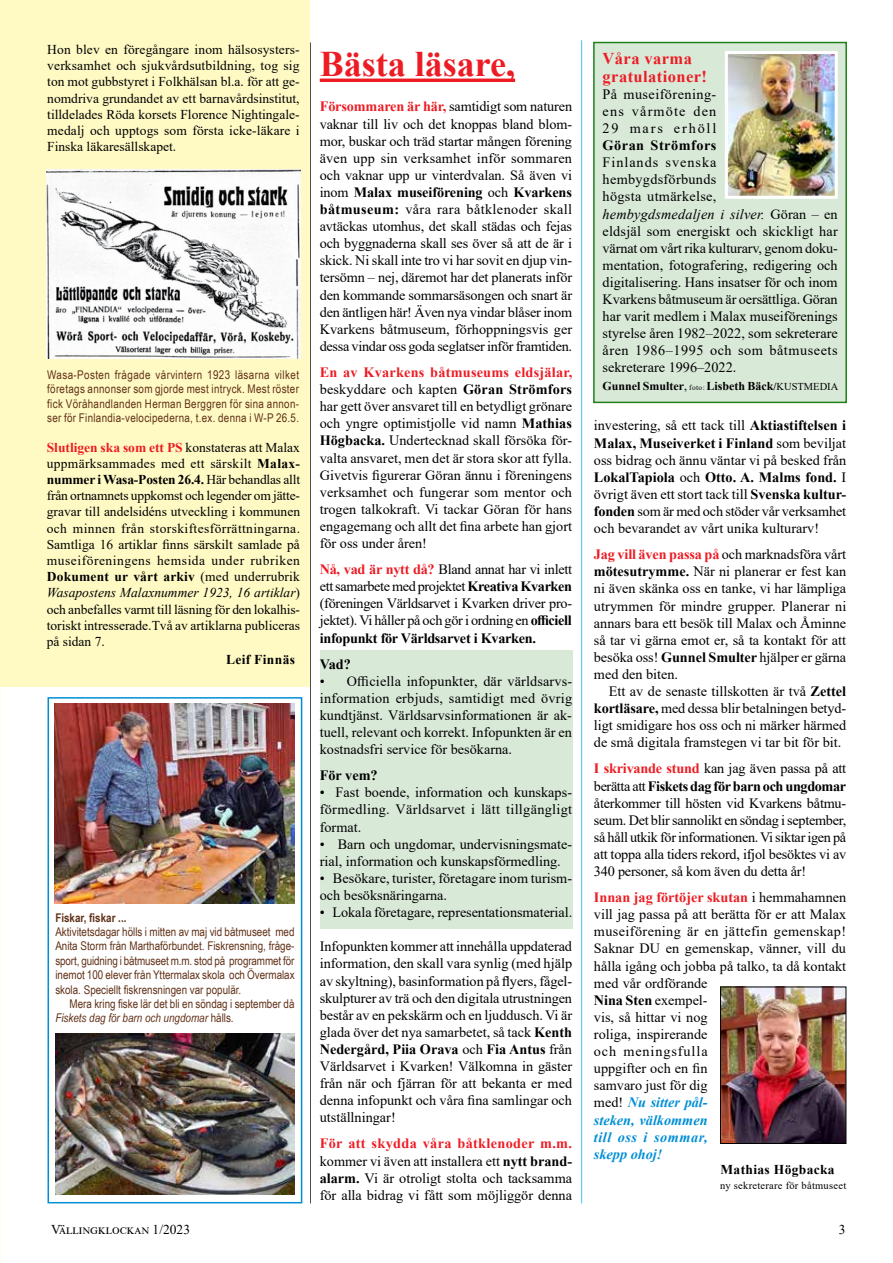
<style>
.page{position:relative;width:893px;height:1263px;background:#fff}
.page>*{position:absolute;margin:0;border:0;box-sizing:border-box;transform-origin:0 0}
.t1{font:700 36px "Times New Roman";color:#ed1c24}
.t2{font:700 16.5px/18px "Times New Roman";letter-spacing:.025em;color:#ed1c24}
.t3{font:14.25px/17.1px "Times New Roman";color:#000;text-align:justify}
.t4{font:700 14.25px "Times New Roman";letter-spacing:.035em;color:#000}
.t5{font:13.5px/16.2px "Times New Roman";color:#000;text-align:justify}
.t6{font:700 13.5px "Times New Roman";letter-spacing:.025em;color:#000}
.t7{font:12px/14.4px "Arial Narrow";color:#613017;text-align:justify}
.t8{font:700 12px "Times New Roman";color:#000}
.t9{font:700 12px "Arial Narrow";color:#613017}
.t10{font:10.5px "Times New Roman";letter-spacing:.025em;color:#000}
.s1{font-weight:700;color:#ed1c24}
.s2{font-weight:700}
.s3{font-style:italic}
.s4{font-weight:400}
.s5{font-weight:400;font-size:7.5px}
.s6{font-size:10.5px}
.s7{font-weight:400;font-size:10.5px}
.s8{font-weight:700;font-style:italic;color:#008fd5}
</style>
<div class="page">
<div style="left:0;top:0;width:310px;height:686px;background:#fffac4"></div>
<div style="left:593px;top:42px;width:254px;height:361px;background:#d9e9d8;border:2px solid #20801a"></div>
<div style="left:320px;top:651px;width:253px;height:278px;background:#d9e9d8"></div>
<hr style="left:310px;top:43px;width:1px;height:1160px;background:#000">
<hr style="left:320px;top:79px;width:195px;height:3px;background:#ed1c24">
<img style="left:722px;top:989px;width:122px;height:153px">
<div style="left:720px;top:987px;width:126px;height:157px;border:1px solid #000"></div>
<img style="left:729px;top:55px;width:105px;height:140px">
<div style="left:725px;top:51px;width:113px;height:148px;border:3px solid #fff"></div>
<hr style="left:581px;top:40px;width:1px;height:1163px;background:#00aeef">
<img style="left:47px;top:169px;width:253px;height:190px">
<img style="left:55px;top:704px;width:240px;height:200px">
<img style="left:55px;top:1033px;width:240px;height:161px">
<div style="left:48px;top:697px;width:254px;height:506px;border:2px solid #008fd5"></div>
<p class="t5" style="left:47px;top:41px;width:254px">Hon blev en föregångare inom hälsosysters&shy;verksamhet och sjukvårdsutbildning, tog sig ton mot gubbstyret i Folkhälsan bl.a. för att ge&shy;nomdriva grundandet av ett barnavårdsinstitut, tilldelades Röda korsets Florence Nightingale&shy;medalj och upptogs som första icke-läkare i Finska läkaresällskapet.</p>
<p class="t7" style="left:47px;top:367px;width:253px">Wasa-Posten frågade vårvintern 1923 läsarna vilket företags annonser som gjorde mest intryck. Mest röster fick Vöråhandlanden Herman Berggren för sina annon&shy;ser för Finlandia-velocipederna, t.ex. denna i W-P 26.5.</p>
<p class="t5" style="left:47px;top:439px;width:255px"><span class="s1">Slutligen ska som ett PS</span> konstateras att Malax uppmärksammades med ett särskilt <span class="s2">Malax&shy;nummer i Wasa-Posten 26.4.</span> Här behandlas allt från ortnamnets uppkomst och legender om jätte&shy;gravar till andelsidéns utveckling i kommunen och minnen från storskiftesförrättningarna.<br>Samtliga 16 artiklar finns särskilt samlade på museiföreningens hemsida under rubriken <span class="s2">Dokument ur vårt arkiv</span> (med underrubrik <span class="s3">Wasapostens Malaxnummer 1923, 16 artiklar</span>) och anbefalles varmt till läsning för den lokalhis&shy;toriskt intresserade.Två av artiklarna publiceras på sidan 7.</p>
<p class="t6" style="left:226px;top:650px;width:71px">Leif Finnäs</p>
<p class="t9" style="left:55px;top:908px;width:73px">Fiskar, fiskar ...</p>
<p class="t7" style="left:55px;top:924px;width:241px">Aktivitetsdagar hölls i mitten av maj vid båtmuseet med Anita Storm från Marthaförbundet. Fiskrensning, fråge&shy;sport, guidning i båtmuseet m.m. stod på programmet för inemot 100 elever från Yttermalax skola och Övermalax skola. Speciellt fiskrensningen var populär.</p>
<p class="t7" style="left:55px;top:996px;width:241px;text-indent:14px">Mera kring fiske lär det bli en söndag i september då<br><span class="s3">Fiskets dag för barn och ungdomar</span> hålls.</p>
<h1 class="t1" style="left:320px;top:38px;width:197px">Bästa läsare,</h1>
<p class="t3" style="left:320px;top:98px;width:254px"><span class="s1">Försommaren är här,</span> samtidigt som naturen vaknar till liv och det knoppas bland blom&shy;mor, buskar och träd startar mången förening även upp sin verksamhet inför sommaren och vaknar upp ur vinterdvalan. Så även vi inom <span class="s2">Malax museiförening</span> och <span class="s2">Kvarkens båtmuseum:</span> våra rara båtklenoder skall avtäckas utomhus, det skall städas och fejas och byggnaderna skall ses över så att de är i skick. Ni skall inte tro vi har sovit en djup vin&shy;tersömn – nej, däremot har det planerats inför den kommande sommarsäsongen och snart är den äntligen här! Även nya vindar blåser inom Kvarkens båtmuseum, förhoppningsvis ger dessa vindar oss goda seglatser inför framtiden.</p>
<p class="t3" style="left:320px;top:363px;width:254px"><span class="s1">En av Kvarkens båtmuseums eldsjälar, </span>beskyddare och kapten <span class="s2">Göran Strömfors </span>har gett över ansvaret till en betydligt grönare och yngre optimistjolle vid namn <span class="s2">Mathias Högbacka.</span> Undertecknad skall försöka för&shy;valta ansvaret, men det är stora skor att fylla.<br>Givetvis figurerar Göran ännu i föreningens verksamhet och fungerar som mentor och trogen talkokraft. Vi tackar Göran för hans engagemang och allt det fina arbete han gjort för oss under åren!</p>
<p class="t3" style="left:320px;top:560px;width:254px"><span class="s1">Nå, vad är nytt då?</span> Bland annat har vi inlett ett samarbete med projektet <span class="s2">Kreativa Kvarken </span>(föreningen Världsarvet i Kvarken driver pro&shy;jektet). Vi håller på och gör i ordning en <span class="s2">officiell infopunkt för Världsarvet i Kvarken.</span></p>
<p class="t4" style="left:320px;top:654px;width:33px">Vad?</p>
<p class="t3" style="left:320px;top:672px;width:254px">• Officiella infopunkter, där världsarvs&shy;information erbjuds, samtidigt med övrig kundtjänst. Världsarvsinformationen är ak&shy;tuell, relevant och korrekt. Infopunkten är en kostnadsfri service för besökarna.</p>
<p class="t4" style="left:320px;top:765px;width:59px">För vem?</p>
<p class="t3" style="left:320px;top:784px;width:254px">• Fast boende, information och kunskaps&shy;förmedling. Världsarvet i lätt tillgängligt format.</p>
<p class="t3" style="left:320px;top:835px;width:254px">• Barn och ungdomar, undervisningsmate&shy;rial, information och kunskapsförmedling.</p>
<p class="t3" style="left:320px;top:869px;width:253px">• Besökare, turister, företagare inom turism&shy;och besöksnäringarna.</p>
<p class="t3" style="left:320px;top:903px;width:254px">• Lokala företagare, representationsmaterial.</p>
<p class="t3" style="left:320px;top:937px;width:254px">Infopunkten kommer att innehålla uppdaterad information, den skall vara synlig (med hjälp av skyltning), basinformation på flyers, fågel&shy;skulpturer av trä och den digitala utrustningen består av en pekskärm och en ljuddusch. Vi är glada över det nya samarbetet, så tack <span class="s2">Kenth Nedergård, Piia Orava</span> och <span class="s2">Fia Antus</span> från Världsarvet i Kvarken! Välkomna in gäster från när och fjärran för att bekanta er med denna infopunkt och våra fina samlingar och utställningar!</p>
<p class="t3" style="left:320px;top:1135px;width:254px"><span class="s1">För att skydda våra båtklenoder m.m. </span>kommer vi även att installera ett <span class="s2">nytt brand&shy;alarm.</span> Vi är otroligt stolta och tacksamma för alla bidrag vi fått som möjliggör denna</p>
<p class="t2" style="left:603px;top:49px;width:106px">Våra varma gratulationer!</p>
<p class="t3" style="left:603px;top:85px;width:115px">På museiförening&shy;ens vårmöte den 29 mars erhöll</p>
<p class="t4" style="left:603px;top:135px;width:115px">Göran Strömfors</p>
<p class="t3" style="left:603px;top:153px;width:237px;text-align:left">Finlands svenska<br>hembygdsförbunds<br>högsta utmärkelse,<br><span class="s3">hembygdsmedaljen i silver.</span> Göran – en eldsjäl som energiskt och skickligt har värnat om vårt rika kulturarv, genom doku&shy;mentation, fotografering, redigering och digitalisering. Hans insatser för och inom Kvarkens båtmuseum är oersättliga. Göran har varit medlem i Malax museiförenings styrelse åren 1982–2022, som sekreterare åren 1986–1995 och som båtmuseets sekreterare 1996–2022.</p>
<p class="t8" style="left:603px;top:378px;width:237px">Gunnel Smulter<span class="s4">,</span> <span class="s5">foto:</span> Lisbeth Bäck<span class="s6">/</span><span class="s7">KUSTMEDIA</span></p>
<p class="t3" style="left:594px;top:417px;width:254px">investering, så ett tack till <span class="s2">Aktiastiftelsen i Malax, Museiverket i Finland</span> som beviljat oss bidrag och ännu väntar vi på besked från <span class="s2">LokalTapiola</span> och <span class="s2">Otto. A. Malms fond.</span> I övrigt även ett stort tack till <span class="s2">Svenska kultur&shy;fonden</span> som är med och stöder vår verksamhet och bevarandet av vårt unika kulturarv!</p>
<p class="t3" style="left:594px;top:545px;width:254px"><span class="s1">Jag vill även passa på</span> och marknadsföra vårt <span class="s2">mötesutrymme.</span> När ni planerar er fest kan ni även skänka oss en tanke, vi har lämpliga utrymmen för mindre grupper. Planerar ni annars bara ett besök till Malax och Åminne så tar vi gärna emot er, så ta kontakt för att besöka oss! <span class="s2">Gunnel Smulter</span> hjälper er gärna med den biten.</p>
<p class="t3" style="left:594px;top:682px;width:254px;text-indent:15px">Ett av de senaste tillskotten är två <span class="s2">Zettel kortläsare,</span> med dessa blir betalningen betyd&shy;ligt smidigare hos oss och ni märker härmed de små digitala framstegen vi tar bit för bit.</p>
<p class="t3" style="left:594px;top:760px;width:254px"><span class="s1">I skrivande stund</span> kan jag även passa på att berätta att <span class="s2">Fiskets dag för barn och ungdomar </span>återkommer till hösten vid Kvarkens båtmu&shy;seum. Det blir sannolikt en söndag i september, så håll utkik för informationen. Vi siktar igen på att toppa alla tiders rekord, ifjol besöktes vi av 340 personer, så kom även du detta år!</p>
<p class="t3" style="left:594px;top:888px;width:254px;text-align:left"><span class="s1">Innan jag förtöjer skutan</span> i hemmahamnen vill jag passa på att berätta för er att Malax museiförening är en jättefin gemenskap!<br>Saknar DU en gemenskap, vänner, vill du hålla igång och jobba på talko, ta då kontakt med vår ordförande<br><span class="s2">Nina Sten</span> exempel-<br>vis, så hittar vi nog<br>roliga, inspirerande<br>och meningsfulla<br>uppgifter och en fin<br>samvaro just för dig<br>med! <span class="s8">Nu sitter pål-<br>steken, välkommen<br>till oss i sommar,<br>skepp ohoj!</span></p>
<p class="t6" style="left:720px;top:1159px;width:116px">Mathias Högbacka</p>
<p class="t10" style="left:720px;top:1178px;width:128px">ny sekreterare för båtmuseet</p>
<p class="t5" style="left:51px;top:1221px;width:141px">Vällingklockan 1/2023</p>
<p class="t5" style="left:839px;top:1221px;width:8px">3</p>
</div>
